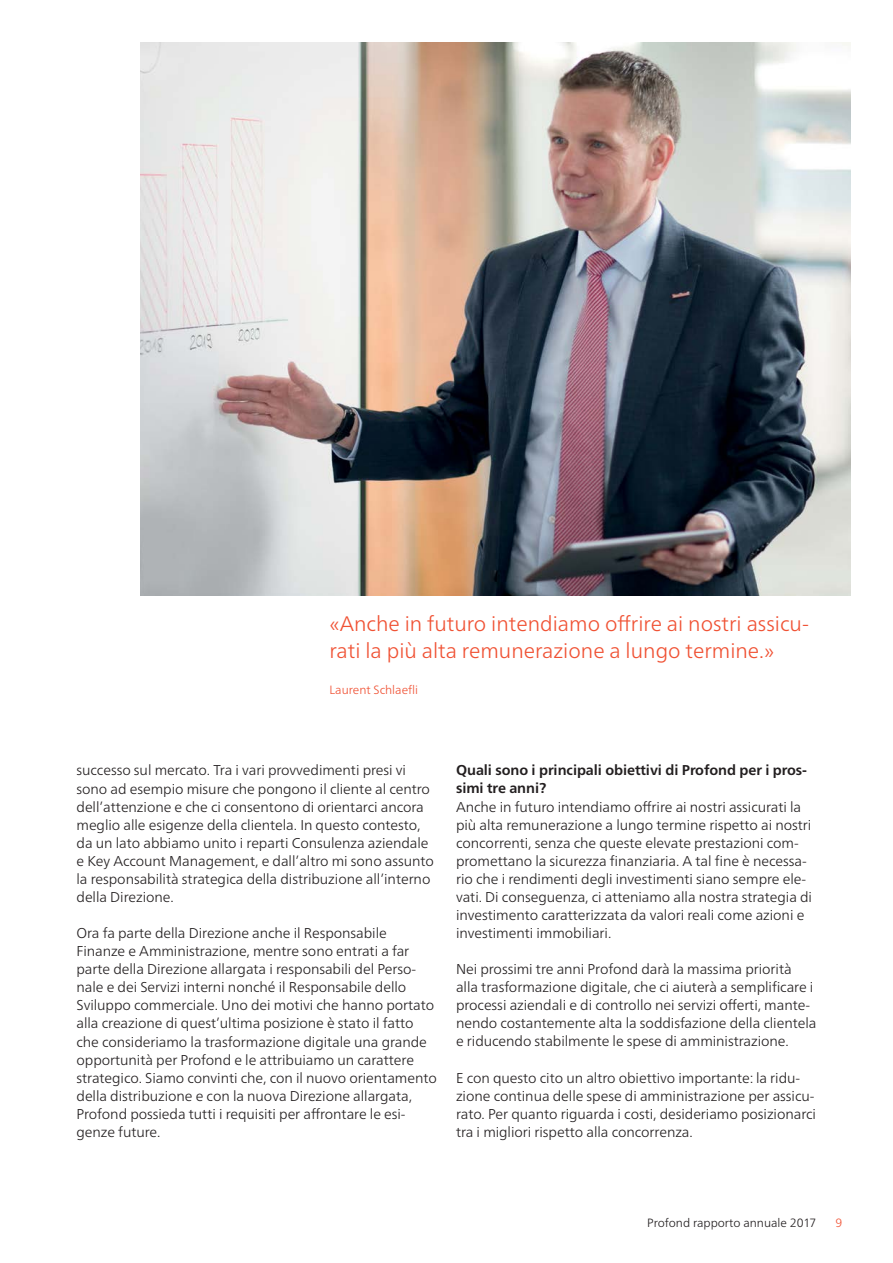
<style>
.page{position:relative;width:893px;height:1263px;background:#fff}
.page>*{position:absolute;margin:0;border:0;box-sizing:border-box;transform-origin:0 0}
.t1{font:300 21px/27px "Frutiger Neue LT Pro";color:#f05133}
.t2{font:300 14.25px/18px "Frutiger Neue LT Pro";letter-spacing:-.005em;color:#231f20}
.t3{font:700 14.25px/18px "Frutiger Neue LT Pro";letter-spacing:-.005em;color:#231f20}
.t4{font:300 12px "Frutiger Neue LT Pro";color:#231f20}
.t5{font:300 12px "Frutiger Neue LT Pro";color:#f05133}
</style>
<div class="page">
<img style="left:140px;top:43px;width:710px;height:552px">
<h1 class="t1" style="left:330px;top:610px;width:481px">«Anche in futuro intendiamo offrire ai nostri assicu&shy;rati la più alta remunerazione a lungo termine.»</h1>
<p class="t5" style="left:330px;top:682px;width:90px">Laurent Schlaefli</p>
<p class="t2" style="left:77px;top:761px;width:359px">successo sul mercato. Tra i vari provvedimenti presi vi sono ad esempio misure che pongono il cliente al centro dell’attenzione e che ci consentono di orientarci ancora meglio alle esigenze della clientela. In questo contesto, da un lato abbiamo unito i reparti Consulenza aziendale e Key Account Management, e dall’altro mi sono assunto la responsabilità strategica della distribuzione all’interno della Direzione.</p>
<p class="t2" style="left:77px;top:924px;width:362px">Ora fa parte della Direzione anche il Responsabile Finanze e Amministrazione, mentre sono entrati a far parte della Direzione allargata i responsabili del Perso&shy;nale e dei Servizi interni nonché il Responsabile dello Sviluppo commerciale. Uno dei motivi che hanno portato alla creazione di quest’ultima posizione è stato il fatto che consideriamo la trasformazione digitale una grande opportunità per Profond e le attribuiamo un carattere strategico. Siamo convinti che, con il nuovo orientamento della distribuzione e con la nuova Direzione allargata, Profond possieda tutti i requisiti per affrontare le esi&shy;genze future.</p>
<p class="t3" style="left:456px;top:761px;width:352px">Quali sono i principali obiettivi di Profond per i pros&shy;simi tre anni?</p>
<p class="t2" style="left:456px;top:797px;width:358px">Anche in futuro intendiamo offrire ai nostri assicurati la più alta remunerazione a lungo termine rispetto ai nostri concorrenti, senza che queste elevate prestazioni com&shy;promettano la sicurezza finanziaria. A tal fine è necessa&shy;rio che i rendimenti degli investimenti siano sempre ele&shy;vati. Di conseguenza, ci atteniamo alla nostra strategia di investimento caratterizzata da valori reali come azioni e investimenti immobiliari.</p>
<p class="t2" style="left:456px;top:960px;width:362px">Nei prossimi tre anni Profond darà la massima priorità alla trasformazione digitale, che ci aiuterà a semplificare i processi aziendali e di controllo nei servizi offerti, mante&shy;nendo costantemente alta la soddisfazione della clientela e riducendo stabilmente le spese di amministrazione.</p>
<p class="t2" style="left:456px;top:1068px;width:361px">E con questo cito un altro obiettivo importante: la ridu&shy;zione continua delle spese di amministrazione per assicu&shy;rato. Per quanto riguarda i costi, desideriamo posizionarci tra i migliori rispetto alla concorrenza.</p>
<p class="t4" style="left:647px;top:1216px;width:171px">Profond rapporto annuale 2017</p>
<p class="t5" style="left:836px;top:1216px;width:8px">9</p>
</div>
